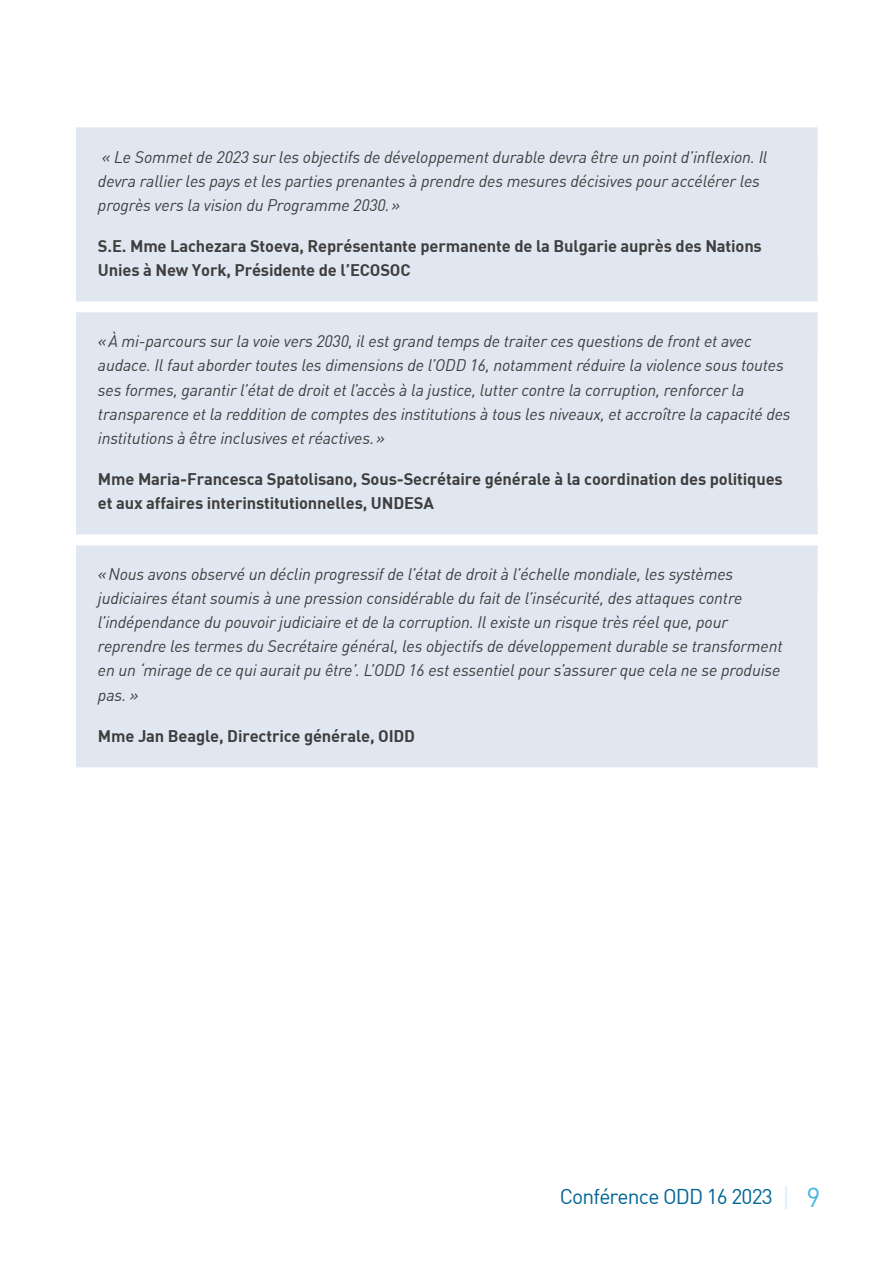
<style>
.page{position:relative;width:893px;height:1263px;background:#fff}
.page>*{position:absolute;margin:0;border:0;box-sizing:border-box;transform-origin:0 0}
.t1{font:21px "DIN";letter-spacing:-.04em;color:#016694}
.Quote_Text{font:italic 16.5px/24px "DIN Offc";letter-spacing:-.01em;color:#3e3e3f}
.Quote_Bold{font:16.5px/24px "DIN Bold";letter-spacing:-.01em;color:#3e3e3f}
.s1{font-size:27px;color:#dfeffa}
.s2{font-size:27px;color:#4cb4e5}
</style>
<div class="page">
<div style="left:77px;top:150px;width:740px;height:125px;background:#e1e7f0"></div>
<hr style="left:76px;top:127px;width:1px;height:174px;background:#e1e7f0">
<div style="left:76px;top:127px;width:741px;height:45px;background:#e1e7f0"></div>
<div style="left:76px;top:256px;width:741px;height:45px;background:#e1e7f0"></div>
<div style="left:77px;top:335px;width:740px;height:173px;background:#e1e7f0"></div>
<hr style="left:76px;top:312px;width:1px;height:222px;background:#e1e7f0">
<div style="left:76px;top:312px;width:741px;height:45px;background:#e1e7f0"></div>
<div style="left:76px;top:489px;width:741px;height:45px;background:#e1e7f0"></div>
<div style="left:77px;top:568px;width:740px;height:173px;background:#e1e7f0"></div>
<hr style="left:76px;top:545px;width:1px;height:222px;background:#e1e7f0">
<div style="left:76px;top:545px;width:741px;height:45px;background:#e1e7f0"></div>
<div style="left:76px;top:722px;width:741px;height:45px;background:#e1e7f0"></div>
<p class="Quote_Text" style="left:98px;top:145px;width:671px">« Le Sommet de 2023 sur les objectifs de développement durable devra être un point d’inflexion. Il devra rallier les pays et les parties prenantes à prendre des mesures décisives pour accélérer les progrès vers la vision du Programme 2030. »</p>
<p class="Quote_Bold" style="left:98px;top:233px;width:665px">S.E. Mme Lachezara Stoeva, Représentante permanente de la Bulgarie auprès des Nations<br>Unies à New York, Présidente de l’ECOSOC</p>
<p class="Quote_Text" style="left:98px;top:330px;width:694px">« À mi-parcours sur la voie vers 2030, il est grand temps de traiter ces questions de front et avec audace. Il faut aborder toutes les dimensions de l’ODD 16, notamment réduire la violence sous toutes ses formes, garantir l’état de droit et l’accès à la justice, lutter contre la corruption, renforcer la transparence et la reddition de comptes des institutions à tous les niveaux, et accroître la capacité des institutions à être inclusives et réactives. »</p>
<p class="Quote_Bold" style="left:98px;top:466px;width:686px">Mme Maria-Francesca Spatolisano, Sous-Secrétaire générale à la coordination des politiques et aux affaires interinstitutionnelles, UNDESA</p>
<p class="Quote_Text" style="left:98px;top:563px;width:686px">« Nous avons observé un déclin progressif de l’état de droit à l’échelle mondiale, les systèmes judiciaires étant soumis à une pression considérable du fait de l’insécurité, des attaques contre l’indépendance du pouvoir judiciaire et de la corruption. Il existe un risque très réel que, pour reprendre les termes du Secrétaire général, les objectifs de développement durable se transforment en un ‘mirage de ce qui aurait pu être’. L’ODD 16 est essentiel pour s’assurer que cela ne se produise pas. »</p>
<p class="Quote_Bold" style="left:98px;top:723px;width:319px">Mme Jan Beagle, Directrice générale, OIDD</p>
<p class="t1" style="left:560px;top:1184px;width:262px">Conférence ODD 16 2023 <span class="s1">|</span> <span class="s2">9</span></p>
</div>
